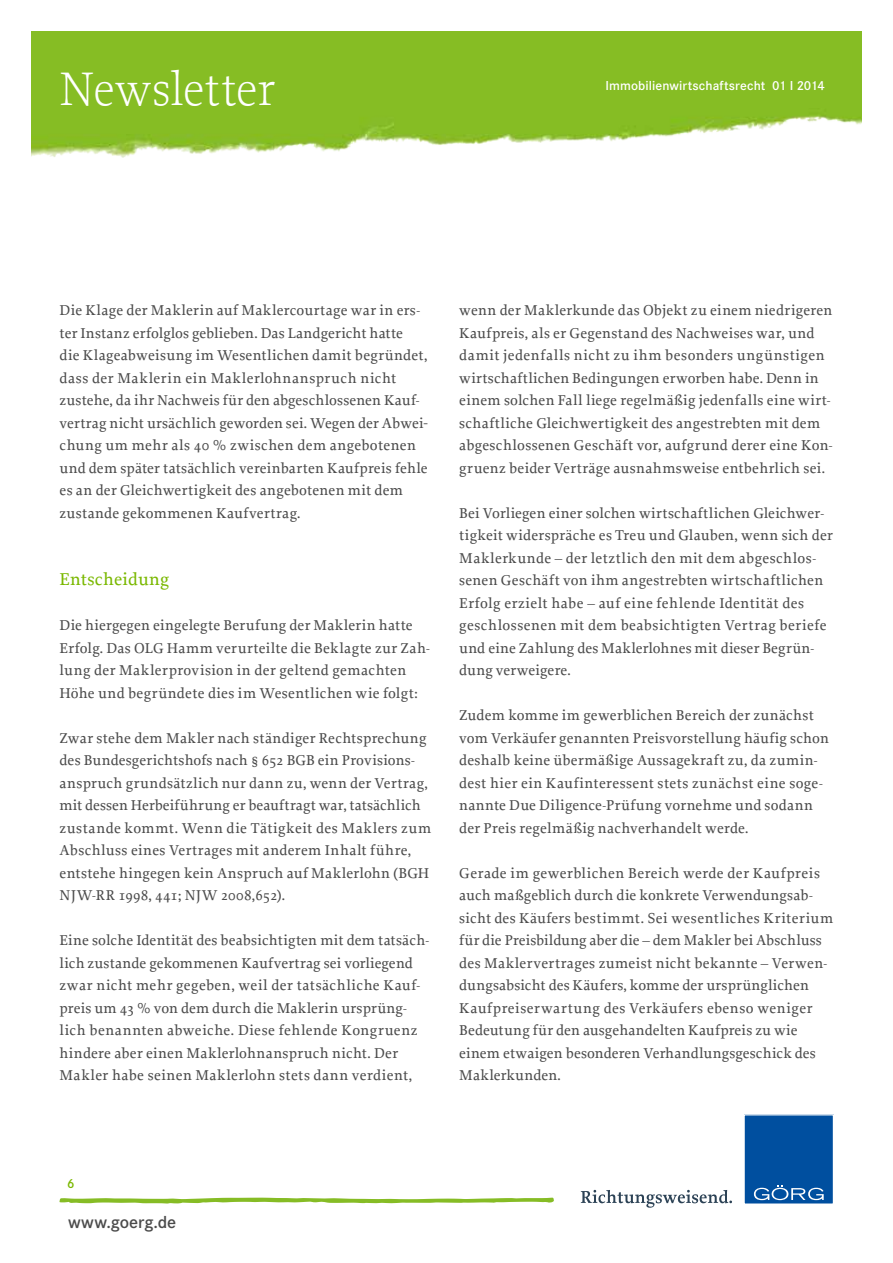
<style>
.page{position:relative;width:893px;height:1263px;background:#fff}
.page>*{position:absolute;margin:0;border:0;box-sizing:border-box;transform-origin:0 0}
.t1{font:300 49.5px "Proforma";letter-spacing:-.01em;color:#fff}
.t2{font:600 18px "Corporate S";letter-spacing:-.005em;color:#4b4b4b}
.t3{font:500 18px "Proforma";letter-spacing:.01em;color:#7ab800}
.t4{font:500 15px/22.5px "Proforma";letter-spacing:.02em;color:#4b4b4b}
.t5{font:600 13.5px "Corporate S";letter-spacing:.01em;color:#fff}
.t6{font:600 13.5px "Corporate S";color:#7ab800}
</style>
<div class="page">
<img style="left:32px;top:32px;width:829px;height:126px">
<div style="left:744px;top:1115px;width:89px;height:89px;background:#004f9f"></div>
<svg style="left:754px;top:1185px;width:70px;height:15px"></svg>
<svg style="left:581px;top:1190px;width:151px;height:18px"></svg>
<svg style="left:59px;top:1197px;width:495px;height:7px"></svg>
<h1 class="t1" style="left:60px;top:59px;width:217px">Newsletter</h1>
<p class="t5" style="left:605px;top:78px;width:221px">Immobilienwirtschaftsrecht 01 I 2014</p>
<p class="t4" style="left:60px;top:299px;width:370px">Die Klage der Maklerin auf Maklercourtage war in ers&shy;ter Instanz erfolglos geblieben. Das Landgericht hatte<br>die Klageabweisung im Wesentlichen damit begründet, dass der Maklerin ein Maklerlohnanspruch nicht zustehe, da ihr Nachweis für den abgeschlossenen Kauf&shy;vertrag nicht ursächlich geworden sei. Wegen der Abwei&shy;chung um mehr als 40 % zwischen dem angebotenen und dem später tatsächlich vereinbarten Kaufpreis fehle es an der Gleichwertigkeit des angebotenen mit dem zustande gekommenen Kaufvertrag.</p>
<p class="t3" style="left:60px;top:568px;width:111px">Entscheidung</p>
<p class="t4" style="left:60px;top:614px;width:372px">Die hiergegen eingelegte Berufung der Maklerin hatte Erfolg. Das OLG Hamm verurteilte die Beklagte zur Zah&shy;lung der Maklerprovision in der geltend gemachten Höhe und begründete dies im Wesentlichen wie folgt:</p>
<p class="t4" style="left:60px;top:726px;width:373px">Zwar stehe dem Makler nach ständiger Rechtsprechung des Bundesgerichtshofs nach § 652 BGB ein Provisions&shy;anspruch grundsätzlich nur dann zu, wenn der Vertrag, mit dessen Herbeiführung er beauftragt war, tatsächlich zustande kommt. Wenn die Tätigkeit des Maklers zum Abschluss eines Vertrages mit anderem Inhalt führe, entstehe hingegen kein Anspruch auf Maklerlohn (BGH NJW-RR 1998, 441; NJW 2008,652).</p>
<p class="t4" style="left:60px;top:929px;width:371px">Eine solche Identität des beabsichtigten mit dem tatsäch&shy;lich zustande gekommenen Kaufvertrag sei vorliegend zwar nicht mehr gegeben, weil der tatsächliche Kauf&shy;preis um 43 % von dem durch die Maklerin ursprüng&shy;lich benannten abweiche. Diese fehlende Kongruenz hindere aber einen Maklerlohnanspruch nicht. Der Makler habe seinen Maklerlohn stets dann verdient,</p>
<p class="t4" style="left:459px;top:299px;width:375px">wenn der Maklerkunde das Objekt zu einem niedrigeren Kaufpreis, als er Gegenstand des Nachweises war, und damit jedenfalls nicht zu ihm besonders ungünstigen wirtschaftlichen Bedingungen erworben habe. Denn in einem solchen Fall liege regelmäßig jedenfalls eine wirt&shy;schaftliche Gleichwertigkeit des angestrebten mit dem abgeschlossenen Geschäft vor, aufgrund derer eine Kon&shy;gruenz beider Verträge ausnahmsweise entbehrlich sei.</p>
<p class="t4" style="left:459px;top:501px;width:375px">Bei Vorliegen einer solchen wirtschaftlichen Gleichwer&shy;tigkeit widerspräche es Treu und Glauben, wenn sich der Maklerkunde – der letztlich den mit dem abgeschlos&shy;senen Geschäft von ihm angestrebten wirtschaftlichen Erfolg erzielt habe – auf eine fehlende Identität des geschlossenen mit dem beabsichtigten Vertrag beriefe und eine Zahlung des Maklerlohnes mit dieser Begrün&shy;dung verweigere.</p>
<p class="t4" style="left:459px;top:704px;width:371px">Zudem komme im gewerblichen Bereich der zunächst vom Verkäufer genannten Preisvorstellung häufig schon deshalb keine übermäßige Aussagekraft zu, da zumin&shy;dest hier ein Kaufinteressent stets zunächst eine soge&shy;nannte Due Diligence-Prüfung vornehme und sodann der Preis regelmäßig nachverhandelt werde.</p>
<p class="t4" style="left:459px;top:861px;width:375px">Gerade im gewerblichen Bereich werde der Kaufpreis auch maßgeblich durch die konkrete Verwendungsab&shy;sicht des Käufers bestimmt. Sei wesentliches Kriterium für die Preisbildung aber die – dem Makler bei Abschluss des Maklervertrages zumeist nicht bekannte – Verwen&shy;dungsabsicht des Käufers, komme der ursprünglichen Kaufpreiserwartung des Verkäufers ebenso weniger Bedeutung für den ausgehandelten Kaufpreis zu wie einem etwaigen besonderen Verhandlungsgeschick des Maklerkunden.</p>
<p class="t6" style="left:67px;top:1175px;width:9px">6</p>
<p class="t2" style="left:68px;top:1212px;width:110px">www.goerg.de</p>
</div>
